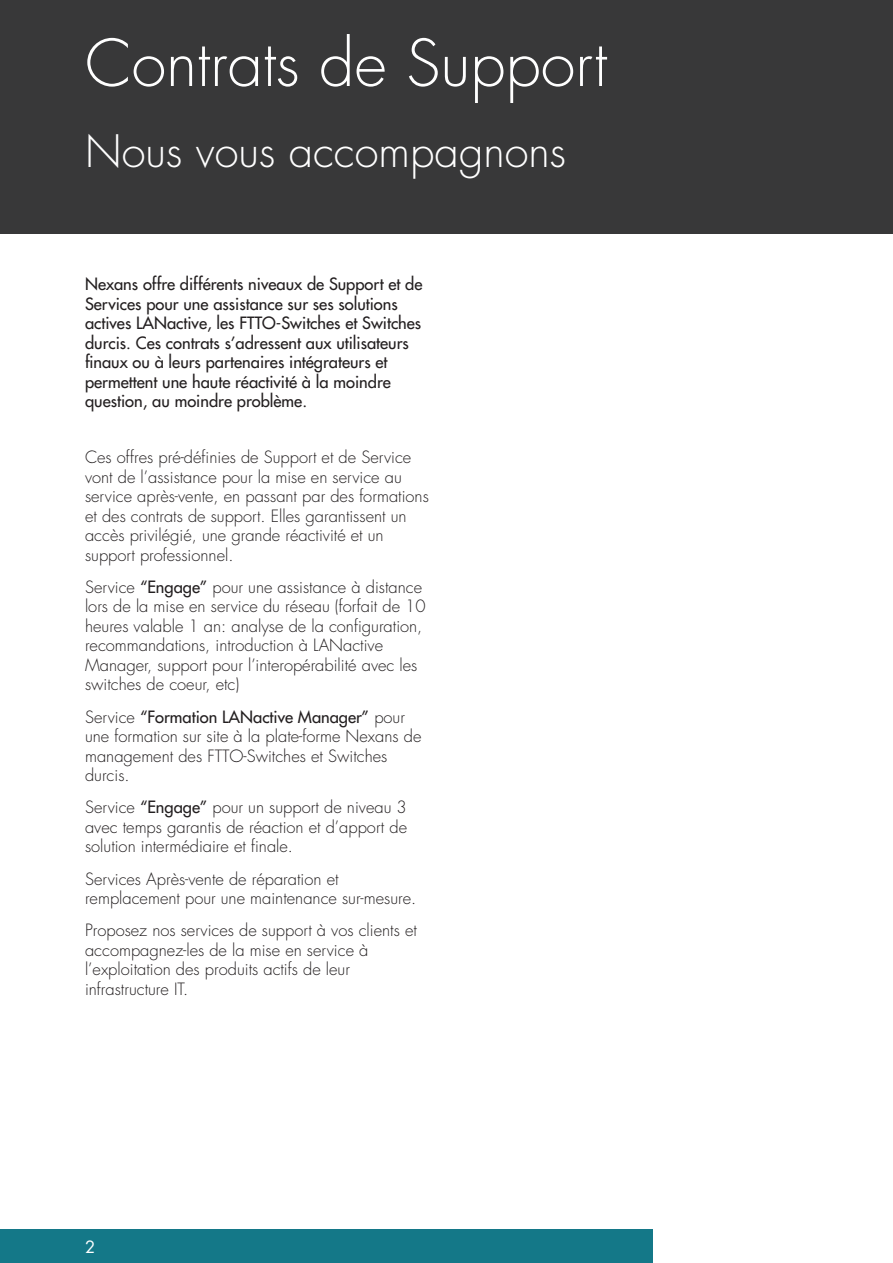
<style>
.page{position:relative;width:893px;height:1263px;background:#fff}
.page>*{position:absolute;margin:0;border:0;box-sizing:border-box;transform-origin:0 0}
.Titel{font:300 63px "Futura Std";color:#fff}
.Titel-2{font:300 43.5px "Futura Std";color:#fff}
.Body{font:300 16.5px/19.5px "Futura Std";color:#231f20}
.Body_bold{font:500 16.5px/19.5px "Futura Std";color:#231f20}
.t1{font:16.5px "Futura Std";color:#fff}
.s1{font-weight:500}
</style>
<div class="page">
<div style="left:0;top:1229px;width:653px;height:34px;background:#147888"></div>
<div style="left:0;top:0;width:893px;height:234px;background:#383839"></div>
<p class="Titel" style="left:85px;top:25px;width:524px">Contrats de Support</p>
<p class="Titel-2" style="left:85px;top:125px;width:483px">Nous vous accompagnons</p>
<p class="Body_bold" style="left:85px;top:274px;width:339px">Nexans offre différents niveaux de Support et de Services pour une assistance sur ses solutions actives LANactive, les FTTO-Switches et Switches durcis. Ces contrats s’adressent aux utilisateurs finaux ou à leurs partenaires intégrateurs et permettent une haute réactivité à la moindre question, au moindre problème.</p>
<p class="Body" style="left:85px;top:448px;width:345px">Ces offres pré-définies de Support et de Service vont de l’assistance pour la mise en service au service après-vente, en passant par des formations et des contrats de support. Elles garantissent un accès privilégié, une grande réactivité et un support professionnel.</p>
<p class="Body" style="left:85px;top:577px;width:342px">Service <span class="s1">“Engage”</span> pour une assistance à distance lors de la mise en service du réseau (forfait de 10 heures valable 1 an: analyse de la configuration, recommandations, introduction à LANactive Manager, support pour l’interopérabilité avec les switches de coeur, etc)</p>
<p class="Body" style="left:85px;top:707px;width:338px">Service <span class="s1">“Formation LANactive Manager”</span> pour une formation sur site à la plate-forme Nexans de management des FTTO-Switches et Switches durcis.</p>
<p class="Body" style="left:85px;top:798px;width:324px;text-align:justify">Service <span class="s1">“Engage”</span> pour un support de niveau 3 avec temps garantis de réaction et d’apport de solution intermédiaire et finale.</p>
<p class="Body" style="left:85px;top:869px;width:333px">Services Après-vente de réparation et remplacement pour une maintenance sur-mesure.</p>
<p class="Body" style="left:85px;top:921px;width:333px">Proposez nos services de support à vos clients et accompagnez-les de la mise en service à l’exploitation des produits actifs de leur infrastructure IT.</p>
<p class="t1" style="left:85px;top:1236px;width:12px">2</p>
</div>
